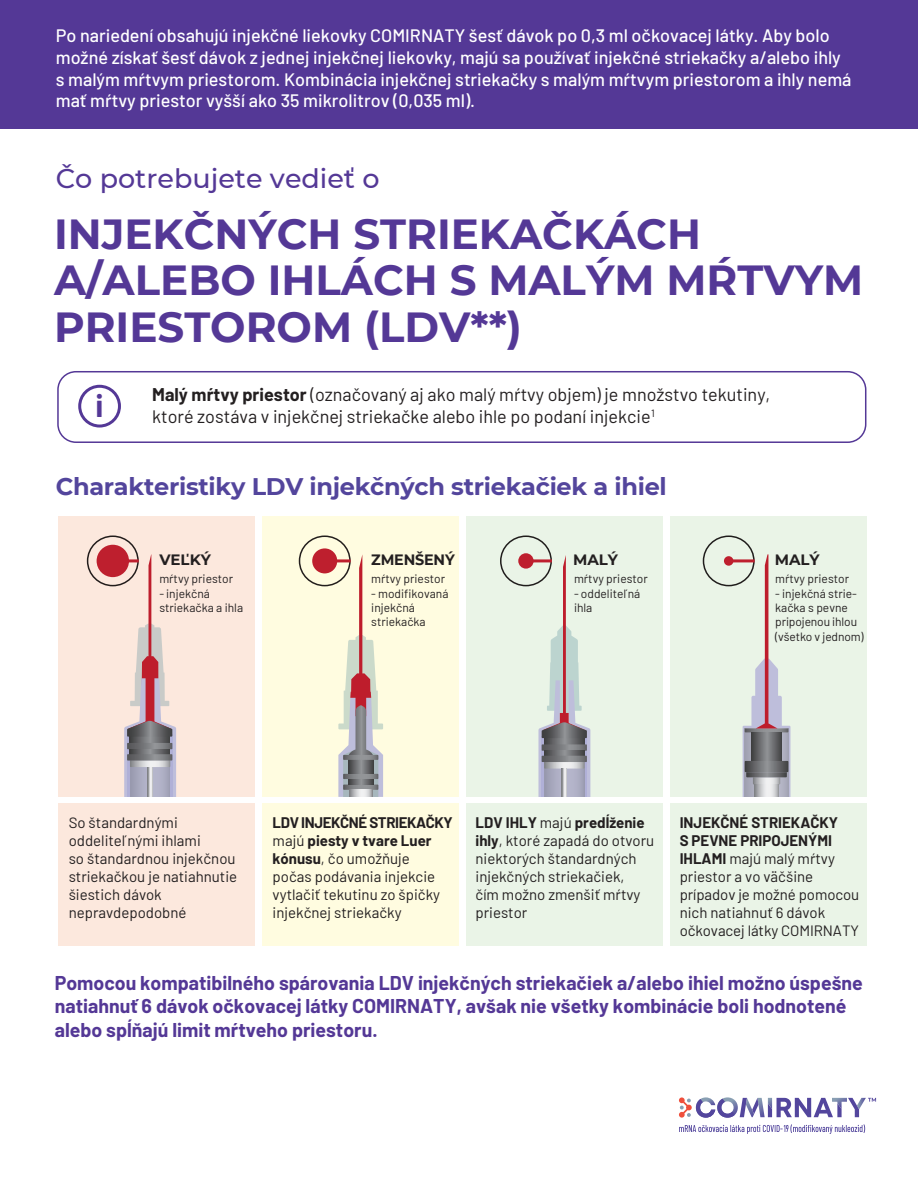
<style>
.page{position:relative;width:918px;height:1188px;background:#fff}
.page>*{position:absolute;margin:0;border:0;box-sizing:border-box;transform-origin:0 0}
.t1{font:700 42px/46.5px "Montserrat";color:#543896}
.t2{font:700 31.5px "Barlow";color:#543896}
.t3{font:500 27px "Montserrat";color:#543896}
.t4{font:700 24px "Montserrat";letter-spacing:-.01em;color:#53459c}
.t5{font:700 19.5px/23.4px "Barlow";color:#543896}
.t6{font:500 18px/21.6px "Barlow";color:#fff}
.t7{font:18px/22.5px "Barlow";color:#231f20}
.t8{font:15px/18px "Barlow";color:#231f20}
.t9{font:700 15px "Montserrat";color:#231f20}
.t10{font:700 15px "Montserrat";color:#231f20;scale:.96 1}
.t11{font:12px/14.4px "Barlow";color:#231f20}
.s1{font-weight:700}
</style>
<div class="page">
<div style="left:0;top:0;width:918px;height:129px;background:#543896"></div>
<div style="left:78px;top:385px;width:43px;height:43px;border:3px solid #543896;border-radius:50%"></div>
<div style="left:58px;top:517px;width:197px;height:280px;background:#fce8dd"></div>
<div style="left:58px;top:803px;width:197px;height:142px;background:#fce8dd"></div>
<div style="left:262px;top:517px;width:197px;height:280px;background:#fffce0"></div>
<div style="left:262px;top:803px;width:197px;height:142px;background:#fffce0"></div>
<div style="left:466px;top:517px;width:197px;height:280px;background:#eaf4e7"></div>
<div style="left:466px;top:803px;width:197px;height:142px;background:#eaf4e7"></div>
<div style="left:670px;top:517px;width:197px;height:280px;background:#eaf4e7"></div>
<div style="left:670px;top:803px;width:197px;height:142px;background:#eaf4e7"></div>
<svg style="left:124px;top:554px;width:52px;height:243px"></svg>
<svg style="left:338px;top:555px;width:45px;height:242px"></svg>
<svg style="left:349px;top:790px;width:23px;height:7px"></svg>
<svg style="left:538px;top:555px;width:52px;height:242px"></svg>
<svg style="left:743px;top:554px;width:47px;height:243px"></svg>
<div style="left:97px;top:545px;width:32px;height:32px;background:#be1f2e;border-radius:50%"></div>
<div style="left:312px;top:548px;width:25px;height:25px;background:#be1f2e;border-radius:50%"></div>
<div style="left:518px;top:553px;width:16px;height:16px;background:#be1f2e;border-radius:50%"></div>
<div style="left:724px;top:556px;width:9px;height:10px;background:#be1f2e;border-radius:50%"></div>
<div style="left:87px;top:536px;width:52px;height:50px;border:2px solid #231f20;border-radius:50%"></div>
<div style="left:299px;top:536px;width:52px;height:50px;border:2px solid #231f20;border-radius:50%"></div>
<div style="left:500px;top:536px;width:52px;height:50px;border:2px solid #231f20;border-radius:50%"></div>
<div style="left:703px;top:536px;width:52px;height:50px;border:2px solid #231f20;border-radius:50%"></div>
<hr style="left:124px;top:559px;width:15px;height:3px;background:#be1f2e">
<hr style="left:336px;top:559px;width:15px;height:3px;background:#be1f2e">
<hr style="left:526px;top:559px;width:26px;height:3px;background:#be1f2e">
<hr style="left:729px;top:559px;width:26px;height:3px;background:#be1f2e">
<div style="left:57px;top:371px;width:809px;height:72px;border:2px solid #543896;border-radius:18px"></div>
<svg style="left:679px;top:1097px;width:197px;height:21px"></svg>
<svg style="left:679px;top:1124px;width:186px;height:10px"></svg>
<p class="t6" style="left:56px;top:24px;width:797px">Po nariedení obsahujú injekčné liekovky COMIRNATY šesť dávok po 0,3 ml očkovacej látky. Aby bolo možné získať šesť dávok z jednej injekčnej liekovky, majú sa používať injekčné striekačky a/alebo ihly s malým mŕtvym priestorom. Kombinácia injekčnej striekačky s malým mŕtvym priestorom a ihly nemá mať mŕtvy priestor vyšší ako 35 mikrolitrov (0,035 ml).</p>
<h3 class="t3" style="left:56px;top:160px;width:325px">Čo potrebujete vedieť o</h3>
<h1 class="t1" style="left:54px;top:209px;width:811px">INJEKČNÝCH STRIEKAČKÁCH<br>A/ALEBO IHLÁCH S MALÝM MŔTVYM<br>PRIESTOROM (LDV**)</h1>
<p class="t7" style="left:152px;top:382px;width:620px"><span class="s1">Malý mŕtvy priestor</span> (označovaný aj ako malý mŕtvy objem) je množstvo tekutiny, ktoré zostáva v injekčnej striekačke alebo ihle po podaní injekcie<sup>1</sup></p>
<h2 class="t2" style="left:96px;top:383px;width:10px">i</h2>
<h3 class="t4" style="left:56px;top:469px;width:612px">Charakteristiky LDV injekčných striekačiek a ihiel</h3>
<p class="t9" style="left:159px;top:549px;width:53px">VEĽKÝ</p>
<p class="t10" style="left:371px;top:549px;width:88px">ZMENŠENÝ</p>
<p class="t9" style="left:573px;top:549px;width:47px">MALÝ</p>
<p class="t9" style="left:775px;top:549px;width:47px">MALÝ</p>
<p class="t11" style="left:159px;top:571px;width:75px">mŕtvy priestor</p>
<p class="t11" style="left:159px;top:585px;width:85px">- injekčná striekačka a ihla</p>
<p class="t11" style="left:371px;top:571px;width:75px">mŕtvy priestor</p>
<p class="t11" style="left:371px;top:585px;width:79px">- modifikovaná injekčná striekačka</p>
<p class="t11" style="left:574px;top:571px;width:75px">mŕtvy priestor</p>
<p class="t11" style="left:574px;top:585px;width:68px">- oddeliteľná ihla</p>
<p class="t11" style="left:775px;top:571px;width:75px">mŕtvy priestor</p>
<p class="t11" style="left:775px;top:585px;width:90px">- injekčná strie&shy;kačka s pevne pripojenou ihlou (všetko v jednom)</p>
<p class="t8" style="left:69px;top:812px;width:170px">So štandardnými oddeliteľnými ihlami<br>so štandardnou injekčnou striekačkou je natiahnutie šiestich dávok nepravdepodobné</p>
<p class="t8" style="left:680px;top:812px;width:181px"><span class="s1">INJEKČNÉ STRIEKAČKY<br>S PEVNE PRIPOJENÝMI<br>IHLAMI</span> majú malý mŕtvy priestor a vo väčšine prípadov je možné pomocou nich natiahnuť 6 dávok očkovacej látky COMIRNATY</p>
<p class="t8" style="left:273px;top:812px;width:182px"><span class="s1">LDV INJEKČNÉ STRIEKAČKY </span>majú <span class="s1">piesty v tvare Luer kónusu</span>, čo umožňuje počas podávania injekcie vytlačiť tekutinu zo špičky injekčnej striekačky</p>
<p class="t8" style="left:476px;top:812px;width:180px"><span class="s1">LDV IHLY</span> majú <span class="s1">predĺženie ihly</span>, ktoré zapadá do otvoru niektorých štandardných injekčných striekačiek,<br>čím možno zmenšiť mŕtvy priestor</p>
<h3 class="t5" style="left:55px;top:970px;width:810px">Pomocou kompatibilného spárovania LDV injekčných striekačiek a/alebo ihiel možno úspešne natiahnuť 6 dávok očkovacej látky COMIRNATY, avšak nie všetky kombinácie boli hodnotené alebo spĺňajú limit mŕtveho priestoru.</h3>
</div>
